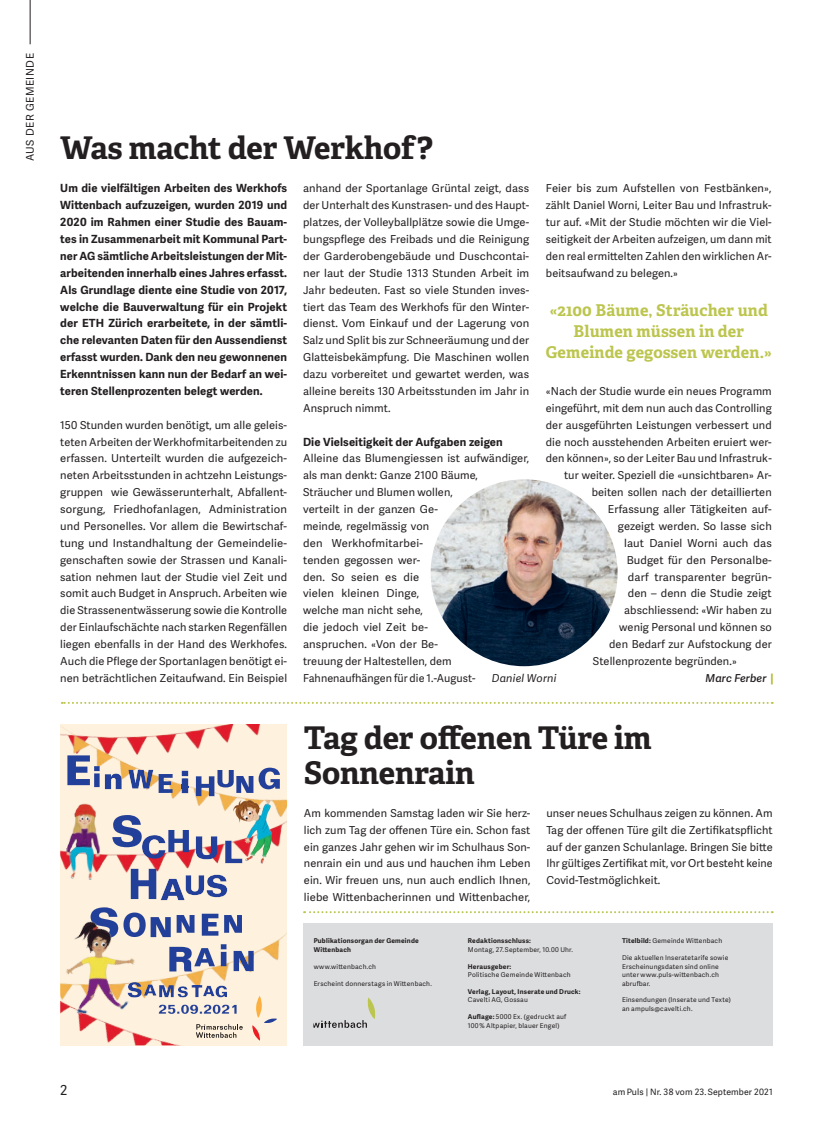
<style>
.page{position:relative;width:833px;height:1134px;background:#fff}
.page>*{position:absolute;margin:0;border:0;box-sizing:border-box;transform-origin:0 0}
.t1{font:700 31.25px/35px "Adelle";letter-spacing:-.005em;color:#231f20}
.t2{font:700 16.25px/21.2px "Adelle";letter-spacing:.01em;color:#bcc54e;text-align:center}
.t3{font:13.75px "Adelle Sans";color:#231f20}
.t4{font:700 13.5px "Folio";color:#223f99}
.t5{font:700 11.25px/16.9px "Adelle Sans";letter-spacing:.01em;color:#231f20;text-align:justify}
.t6{font:11px/16.9px "Adelle Sans";letter-spacing:.01em;color:#231f20;text-align:justify}
.t7{font:italic 11px "Adelle Sans";letter-spacing:.015em;color:#231f20}
.t8{font:italic 600 11px "Adelle Sans";letter-spacing:.005em;color:#231f20}
.t9{font:10.62px "Adelle Sans";letter-spacing:.05em;color:#231f20}
.t10{font:8.75px "Adelle Sans";letter-spacing:.01em;color:#231f20}
.t11{font:6.62px/8.5px "Adelle Sans";letter-spacing:.03em;color:#231f20}
.t12{font:700 6.62px/8.5px "Adelle Sans";letter-spacing:.03em;color:#231f20}
.s1{font-weight:700}
</style>
<div class="page">
<hr style="left:30px;top:0;width:1px;height:44px;background:#231f20">
<svg style="left:62px;top:702px;width:710px;height:2px"></svg>
<svg style="left:304px;top:911px;width:468px;height:2px"></svg>
<img style="left:60px;top:916px;width:227px;height:129px">
<img style="left:60px;top:724px;width:227px;height:192px">
<img style="left:233px;top:798px;width:38px;height:65px">
<img style="left:65px;top:798px;width:57px;height:82px">
<svg style="left:259px;top:768px;width:21px;height:21px"></svg>
<svg style="left:112px;top:815px;width:105px;height:44px;background:#b6acbc"></svg>
<svg style="left:225px;top:840px;width:17px;height:23px"></svg>
<svg style="left:131px;top:869px;width:96px;height:31px;background:#a1a5bf"></svg>
<svg style="left:173px;top:947px;width:42px;height:24px"></svg>
<svg style="left:173px;top:907px;width:69px;height:31px;background:#aeb0c4"></svg>
<svg style="left:221px;top:944px;width:6px;height:22px"></svg>
<svg style="left:233px;top:951px;width:21px;height:20px"></svg>
<svg style="left:173px;top:982px;width:54px;height:15px"></svg>
<svg style="left:67px;top:755px;width:55px;height:34px;background:#9fa0b5"></svg>
<svg style="left:182px;top:771px;width:7px;height:22px"></svg>
<svg style="left:128px;top:770px;width:45px;height:23px"></svg>
<svg style="left:196px;top:770px;width:57px;height:26px"></svg>
<img style="left:60px;top:895px;width:113px;height:141px">
<img style="left:431px;top:479px;width:186px;height:187px;border-radius:93px">
<div style="left:303px;top:923px;width:469px;height:122px;background:#dcdddf"></div>
<svg style="left:313px;top:997px;width:62px;height:31px"></svg>
<p class="t9" style="left:24px;top:161px;width:110px;rotate:-90deg">AUS DER GEMEINDE</p>
<h1 class="t1" style="left:60px;top:130px;width:374px">Was macht der Werkhof?</h1>
<p class="t5" style="left:60px;top:180px;width:228px">Um die vielfältigen Arbeiten des Werkhofs Wittenbach aufzuzeigen, wurden 2019 und 2020 im Rahmen einer Studie des Bauam&shy;tes in Zusammenarbeit mit Kommunal Part&shy;ner AG sämtliche Arbeitsleistungen der Mit&shy;arbeitenden innerhalb eines Jahres erfasst.<br>Als Grundlage diente eine Studie von 2017, welche die Bauverwaltung für ein Projekt der ETH Zürich erarbeitete, in der sämtli&shy;che relevanten Daten für den Aussendienst erfasst wurden. Dank den neu gewonnenen Erkenntnissen kann nun der Bedarf an wei&shy;teren Stellenprozenten belegt werden.</p>
<p class="t6" style="left:60px;top:417px;width:228px">150 Stunden wurden benötigt, um alle geleis&shy;teten Arbeiten der Werkhofmitarbeitenden zu erfassen. Unterteilt wurden die aufgezeich&shy;neten Arbeitsstunden in achtzehn Leistungs&shy;gruppen wie Gewässerunterhalt, Abfallent&shy;sorgung, Friedhofanlagen, Administration und Personelles. Vor allem die Bewirtschaf&shy;tung und Instandhaltung der Gemeindelie&shy;genschaften sowie der Strassen und Kanali&shy;sation nehmen laut der Studie viel Zeit und somit auch Budget in Anspruch. Arbeiten wie die Strassenentwässerung sowie die Kontrolle der Einlaufschächte nach starken Regenfällen liegen ebenfalls in der Hand des Werkhofes.<br>Auch die Pflege der Sportanlagen benötigt ei&shy;nen beträchtlichen Zeitaufwand. Ein Beispiel</p>
<p class="t6" style="left:546px;top:180px;width:227px">Feier bis zum Aufstellen von Festbänken», zählt Daniel Worni, Leiter Bau und Infrastruk&shy;tur auf. «Mit der Studie möchten wir die Viel&shy;seitigkeit der Arbeiten aufzeigen, um dann mit den real ermittelten Zahlen den wirklichen Ar&shy;beitsaufwand zu belegen.»</p>
<h2 class="t2" style="left:546px;top:299px;width:227px">«2100 Bäume, Sträucher und<br>Blumen müssen in der<br>Gemeinde gegossen werden.»</h2>
<p class="t6" style="left:546px;top:383px;width:227px">«Nach der Studie wurde ein neues Programm</p>
<p class="t6" style="left:546px;top:400px;width:227px">eingeführt, mit dem nun auch das Controlling</p>
<p class="t6" style="left:546px;top:417px;width:227px">der ausgeführten Leistungen verbessert und</p>
<p class="t6" style="left:546px;top:434px;width:227px">die noch ausstehenden Arbeiten eruiert wer-</p>
<p class="t6" style="left:546px;top:450px;width:227px">den können», so der Leiter Bau und Infrastruk-</p>
<p class="t6" style="left:564px;top:467px;width:209px">tur weiter. Speziell die «unsichtbaren» Ar-</p>
<p class="t6" style="left:591px;top:484px;width:181px">beiten sollen nach der detaillierten</p>
<p class="t6" style="left:608px;top:501px;width:165px">Erfassung aller Tätigkeiten auf-</p>
<p class="t6" style="left:618px;top:518px;width:155px">gezeigt werden. So lasse sich</p>
<p class="t6" style="left:624px;top:535px;width:149px">laut Daniel Worni auch das</p>
<p class="t6" style="left:626px;top:552px;width:147px">Budget für den Personalbe-</p>
<p class="t6" style="left:628px;top:569px;width:145px">darf transparenter begrün-</p>
<p class="t6" style="left:628px;top:585px;width:145px">den – denn die Studie zeigt</p>
<p class="t6" style="left:624px;top:602px;width:149px">abschliessend: «Wir haben zu</p>
<p class="t6" style="left:619px;top:619px;width:154px">wenig Personal und können so</p>
<p class="t6" style="left:609px;top:636px;width:164px">den Bedarf zur Aufstockung der</p>
<p class="t6" style="left:593px;top:653px;width:145px">Stellenprozente begründen.»</p>
<p class="t7" style="left:492px;top:671px;width:66px">Daniel Worni</p>
<p class="t8" style="left:705px;top:671px;width:62px">Marc Ferber</p>
<p class="t6" style="left:303px;top:180px;width:228px">anhand der Sportanlage Grüntal zeigt, dass der Unterhalt des Kunstrasen- und des Haupt&shy;platzes, der Volleyballplätze sowie die Umge&shy;bungspflege des Freibads und die Reinigung der Garderobengebäude und Duschcontai&shy;ner laut der Studie 1313 Stunden Arbeit im Jahr bedeuten. Fast so viele Stunden inves&shy;tiert das Team des Werkhofs für den Winter&shy;dienst. Vom Einkauf und der Lagerung von Salz und Split bis zur Schneeräumung und der Glatteisbekämpfung. Die Maschinen wollen dazu vorbereitet und gewartet werden, was alleine bereits 130 Arbeitsstunden im Jahr in Anspruch nimmt.</p>
<p class="t5" style="left:303px;top:433px;width:201px">Die Vielseitigkeit der Aufgaben zeigen</p>
<p class="t6" style="left:303px;top:450px;width:228px;text-align:left">Alleine das Blumengiessen ist aufwändiger, als man denkt: Ganze 2100 Bäume,<br>Sträucher und Blumen wollen,<br>verteilt in der ganzen Ge-<br>meinde, regelmässig von<br>den Werkhofmitarbei-<br>tenden gegossen wer-<br>den. So seien es die<br>vielen kleinen Dinge,<br>welche man nicht sehe,<br>die jedoch viel Zeit be-<br>anspruchen. «Von der Be-<br>treuung der Haltestellen, dem<br>Fahnenaufhängen für die 1.-August-</p>
<p class="t4" style="left:158px;top:1000px;width:83px">25.09.2021</p>
<h1 class="t1" style="left:304px;top:721px;width:349px">Tag der offenen Türe im<br>Sonnenrain</h1>
<p class="t6" style="left:304px;top:805px;width:228px">Am kommenden Samstag laden wir Sie herz&shy;lich zum Tag der offenen Türe ein. Schon fast ein ganzes Jahr gehen wir im Schulhaus Son&shy;nenrain ein und aus und hauchen ihm Leben ein. Wir freuen uns, nun auch endlich Ihnen, liebe Wittenbacherinnen und Wittenbacher,</p>
<p class="t6" style="left:546px;top:805px;width:228px">unser neues Schulhaus zeigen zu können. Am Tag der offenen Türe gilt die Zertifikatspflicht auf der ganzen Schulanlage. Bringen Sie bitte Ihr gültiges Zertifikat mit, vor Ort besteht keine Covid-Testmöglichkeit.</p>
<p class="t12" style="left:314px;top:937px;width:107px">Publikationsorgan der Gemeinde<br>Wittenbach</p>
<p class="t11" style="left:314px;top:962px;width:64px">www.wittenbach.ch</p>
<p class="t11" style="left:314px;top:979px;width:120px">Erscheint donnerstags in Wittenbach.</p>
<p class="t12" style="left:468px;top:937px;width:65px">Redaktionsschluss:</p>
<p class="t11" style="left:468px;top:945px;width:107px">Montag, 27. September, 10.00 Uhr.</p>
<p class="t12" style="left:468px;top:962px;width:45px">Herausgeber:</p>
<p class="t11" style="left:468px;top:971px;width:104px">Politische Gemeinde Wittenbach</p>
<p class="t12" style="left:468px;top:987px;width:114px">Verlag, Layout, Inserate und Druck:</p>
<p class="t11" style="left:468px;top:996px;width:62px">Cavelti AG, Gossau</p>
<p class="t11" style="left:468px;top:1013px;width:100px"><span class="s1">Auflage:</span> 5000 Ex. (gedruckt auf<br>100 % Altpapier, blauer Engel)</p>
<p class="t11" style="left:622px;top:937px;width:102px"><span class="s1">Titelbild:</span> Gemeinde Wittenbach</p>
<p class="t11" style="left:622px;top:954px;width:108px">Die aktuellen Inseratetarife sowie<br>Erscheinungsdaten sind online unter www.puls-wittenbach.ch abrufbar.</p>
<p class="t11" style="left:622px;top:996px;width:110px">Einsendungen (Inserate und Texte) an ampuls@cavelti.ch.</p>
<p class="t3" style="left:60px;top:1082px;width:9px">2</p>
<p class="t10" style="left:613px;top:1087px;width:161px">am Puls | Nr. 38 vom 23. September 2021</p>
</div>
